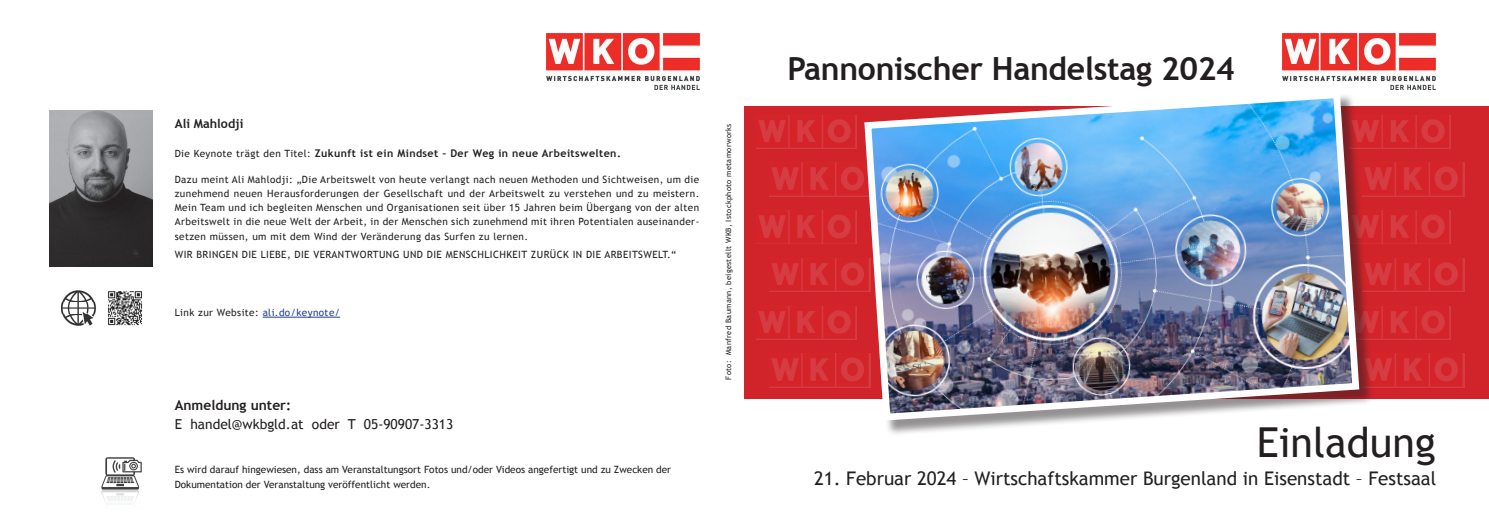
<style>
.page{position:relative;width:1489px;height:527px;background:#fff}
.page>*{position:absolute;margin:0;border:0;box-sizing:border-box;transform-origin:0 0}
.t1{font:41.25px "Trebuchet MS";color:#231f20}
.t2{font:700 31.88px "Trebuchet MS";letter-spacing:-.01em;color:#231f20}
.t3{font:18.75px "Trebuchet MS";color:#231f20}
.t4{font:13.75px "Trebuchet MS";color:#231f20}
.t5{font:700 13.75px "Trebuchet MS";color:#231f20}
.t6{font:700 12.5px "Trebuchet MS";color:#231f20}
.t7{font:700 10.62px "Trebuchet MS";letter-spacing:.04em;color:#231f20}
.t8{font:10px/13.8px "Trebuchet MS";letter-spacing:.04em;color:#231f20;text-align:justify}
.t9{font:10px/15px "Trebuchet MS";color:#231f20}
.t10{font:7.5px "Trebuchet MS";letter-spacing:.04em;color:#231f20}
.s1{font-weight:400;font-size:10px}
.s2{color:#253f8e}
</style>
<div class="page">
<div style="left:744px;top:106px;width:744px;height:292px;background:#d1232a"></div>
<svg style="left:101px;top:457px;width:41px;height:44px"></svg>
<img style="left:1282px;top:34px;width:153px;height:55px">
<img style="left:758px;top:115px;width:98px;height:33px">
<img style="left:1374px;top:115px;width:71px;height:33px">
<img style="left:756px;top:210px;width:100px;height:34px">
<img style="left:1374px;top:210px;width:75px;height:34px">
<img style="left:758px;top:306px;width:98px;height:33px">
<img style="left:1374px;top:306px;width:71px;height:33px">
<img style="left:769px;top:163px;width:91px;height:33px">
<img style="left:1374px;top:163px;width:89px;height:33px">
<img style="left:771px;top:258px;width:89px;height:33px">
<img style="left:1374px;top:258px;width:89px;height:33px">
<img style="left:769px;top:353px;width:91px;height:34px">
<img style="left:1374px;top:353px;width:89px;height:34px">
<img style="left:546px;top:34px;width:153px;height:55px">
<div style="left:866px;top:93px;width:508px;height:342px;background:#231f20;opacity:.49"></div>
<img style="left:860px;top:87px;width:502px;height:337px">
<hr style="left:263px;top:316px;width:77px;height:1px;background:#253f8e">
<img style="left:50px;top:110px;width:102px;height:156px">
<img style="left:108px;top:291px;width:35px;height:35px">
<img style="left:61px;top:290px;width:35px;height:36px">
<p class="t6" style="left:175px;top:116px;width:70px">Ali Mahlodji</p>
<p class="t7" style="left:175px;top:146px;width:447px"><span class="s1">Die Keynote trägt den Titel:</span> Zukunft ist ein Mindset – Der Weg in neue Arbeitswelten.</p>
<p class="t8" style="left:175px;top:173px;width:526px">Dazu meint Ali Mahlodji: „Die Arbeitswelt von heute verlangt nach neuen Methoden und Sichtweisen, um die zunehmend neuen Herausforderungen der Gesellschaft und der Arbeitswelt zu verstehen und zu meistern.<br>Mein Team und ich begleiten Menschen und Organisationen seit über 15 Jahren beim Übergang von der alten Arbeitswelt in die neue Welt der Arbeit, in der Menschen sich zunehmend mit ihren Potentialen auseinander-</p>
<p class="t8" style="left:175px;top:229px;width:355px">setzen müssen, um mit dem Wind der Veränderung das Surfen zu lernen.</p>
<p class="t8" style="left:175px;top:248px;width:503px">WIR BRINGEN DIE LIEBE, DIE VERANTWORTUNG UND DIE MENSCHLICHKEIT ZURÜCK IN DIE ARBEITSWELT.“</p>
<p class="t8" style="left:175px;top:305px;width:167px">Link zur Website: <span class="s2">ali.do/keynote/</span></p>
<p class="t10" style="left:724px;top:379px;width:257px;rotate:-90deg">Foto: Manfred Baumann, beigestellt WKB, Istockphoto metamorworks</p>
<p class="t2" style="left:787px;top:49px;width:449px">Pannonischer Handelstag 2024</p>
<p class="t5" style="left:175px;top:396px;width:118px">Anmeldung unter:</p>
<p class="t4" style="left:175px;top:416px;width:280px">E handel@wkbgld.at oder T 05-90907-3313</p>
<p class="t1" style="left:1256px;top:417px;width:180px">Einladung</p>
<p class="t9" style="left:175px;top:462px;width:498px">Es wird darauf hingewiesen, dass am Veranstaltungsort Fotos und/oder Videos angefertigt und zu Zwecken der<br>Dokumentation der Veranstaltung veröffentlicht werden.</p>
<p class="t3" style="left:814px;top:467px;width:623px">21. Februar 2024 – Wirtschaftskammer Burgenland in Eisenstadt – Festsaal</p>
</div>
